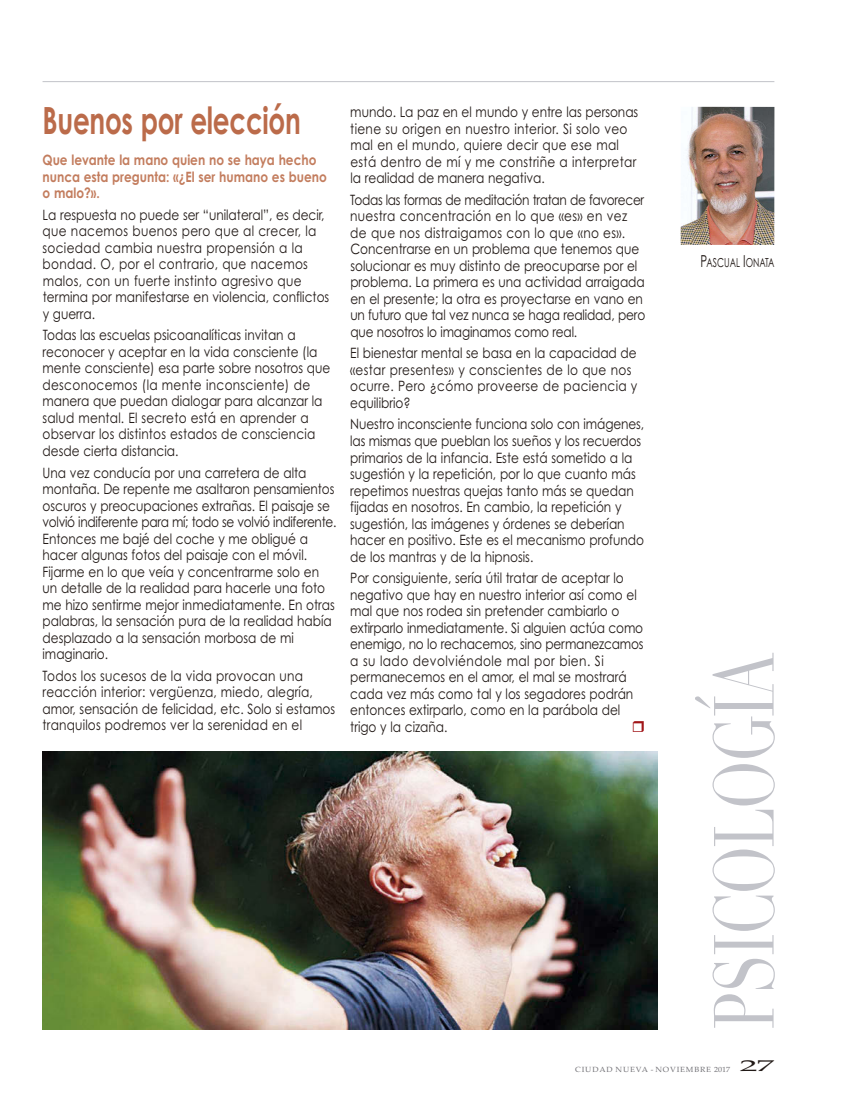
<style>
.page{position:relative;width:851px;height:1106px;background:#fff}
.page>*{position:absolute;margin:0;border:0;box-sizing:border-box;transform-origin:0 0}
.t1{font:700 37.5px "Century Gothic";letter-spacing:-.01em;color:#bb6b4a;scale:.7 1}
.t2{font:14.25px/16.5px "Century Gothic";color:#221a17;scale:.85 1}
.t3{font:14.25px/16.5px "Century Gothic";letter-spacing:.025em;color:#221a17;scale:.85 1}
.t4{font:700 14.25px/16.5px "Century Gothic";color:#c37d5e;scale:.85 1}
.t5{font:12.3px "Century Gothic";color:#221a17;scale:.69 1}
.t6{font:7.5px "Palatino Linotype";letter-spacing:.095em;color:#727176;scale:1.08 1}
.s1{font-size:16.5px}
.s2{font-size:15.75px;color:#221a17}
</style>
<div class="page">
<hr style="left:43px;top:81px;width:731px;height:1px;background:#c2c3c9">
<img style="left:680px;top:107px;width:94px;height:138px">
<svg style="left:695px;top:653px;width:79px;height:238px"></svg>
<img style="left:43px;top:751px;width:614px;height:278px">
<h1 class="t1" style="left:43px;top:100px;width:370px">Buenos por elección</h1>
<p class="t4" style="left:43px;top:152px;width:336px">Que levante la mano quien no se haya hecho nunca esta pregunta: «¿El ser humano es bueno o malo?».</p>
<p class="t3" style="left:43px;top:206px;width:339px">La respuesta no puede ser “unilateral”, es decir, que nacemos buenos pero que al crecer, la sociedad cambia nuestra propensión a la bondad. O, por el contrario, que nacemos malos, con un fuerte instinto agresivo que termina por manifestarse en violencia, conflictos y guerra.</p>
<p class="t2" style="left:43px;top:327px;width:340px">Todas las escuelas psicoanalíticas invitan a reconocer y aceptar en la vida consciente (la mente consciente) esa parte sobre nosotros que desconocemos (la mente inconsciente) de manera que puedan dialogar para alcanzar la salud mental. El secreto está en aprender a observar los distintos estados de consciencia desde cierta distancia.</p>
<p class="t2" style="left:43px;top:464px;width:347px">Una vez conducía por una carretera de alta montaña. De repente me asaltaron pensamientos oscuros y preocupaciones extrañas. El paisaje se volvió indiferente para mí; todo se volvió indiferente.<br>Entonces me bajé del coche y me obligué a hacer algunas fotos del paisaje con el móvil.<br>Fijarme en lo que veía y concentrarme solo en un detalle de la realidad para hacerle una foto me hizo sentirme mejor inmediatamente. En otras palabras, la sensación pura de la realidad había desplazado a la sensación morbosa de mi imaginario.</p>
<p class="t2" style="left:43px;top:667px;width:346px">Todos los sucesos de la vida provocan una reacción interior: vergüenza, miedo, alegría, amor, sensación de felicidad, etc. Solo si estamos tranquilos podremos ver la serenidad en el</p>
<p class="t3" style="left:350px;top:104px;width:340px">mundo. La paz en el mundo y entre las personas tiene su origen en nuestro interior. Si solo veo mal en el mundo, quiere decir que ese mal está dentro de mí y me constriñe a interpretar la realidad de manera negativa.</p>
<p class="t2" style="left:350px;top:191px;width:348px">Todas las formas de meditación tratan de favorecer nuestra concentración en lo que «es» en vez de que nos distraigamos con lo que «no es».<br>Concentrarse en un problema que tenemos que solucionar es muy distinto de preocuparse por el problema. La primera es una actividad arraigada en el presente; la otra es proyectarse en vano en un futuro que tal vez nunca se haga realidad, pero que nosotros lo imaginamos como real.</p>
<p class="t3" style="left:350px;top:345px;width:339px">El bienestar mental se basa en la capacidad de «estar presentes» y conscientes de lo que nos ocurre. Pero ¿cómo proveerse de paciencia y equilibrio?</p>
<p class="t2" style="left:350px;top:416px;width:347px">Nuestro inconsciente funciona solo con imágenes, las mismas que pueblan los sueños y los recuerdos primarios de la infancia. Este está sometido a la sugestión y la repetición, por lo que cuanto más repetimos nuestras quejas tanto más se quedan fijadas en nosotros. En cambio, la repetición y sugestión, las imágenes y órdenes se deberían hacer en positivo. Este es el mecanismo profundo de los mantras y de la hipnosis.</p>
<p class="t2" style="left:350px;top:570px;width:346px">Por consiguiente, sería útil tratar de aceptar lo negativo que hay en nuestro interior así como el mal que nos rodea sin pretender cambiarlo o extirparlo inmediatamente. Si alguien actúa como enemigo, no lo rechacemos, sino permanezcamos a su lado devolviéndole mal por bien. Si permanecemos en el amor, el mal se mostrará cada vez más como tal y los segadores podrán entonces extirparlo, como en la parábola del trigo y la cizaña.</p>
<p class="t5" style="left:700px;top:256px;width:109px"><span class="s1">P</span>ASCUAL <span class="s1">I</span>ONATA</p>
<p class="t6" style="left:575px;top:1065px;width:186px">CIUDAD NUEVA - NOVIEMBRE 2017 <span class="s2">27</span></p>
</div>
